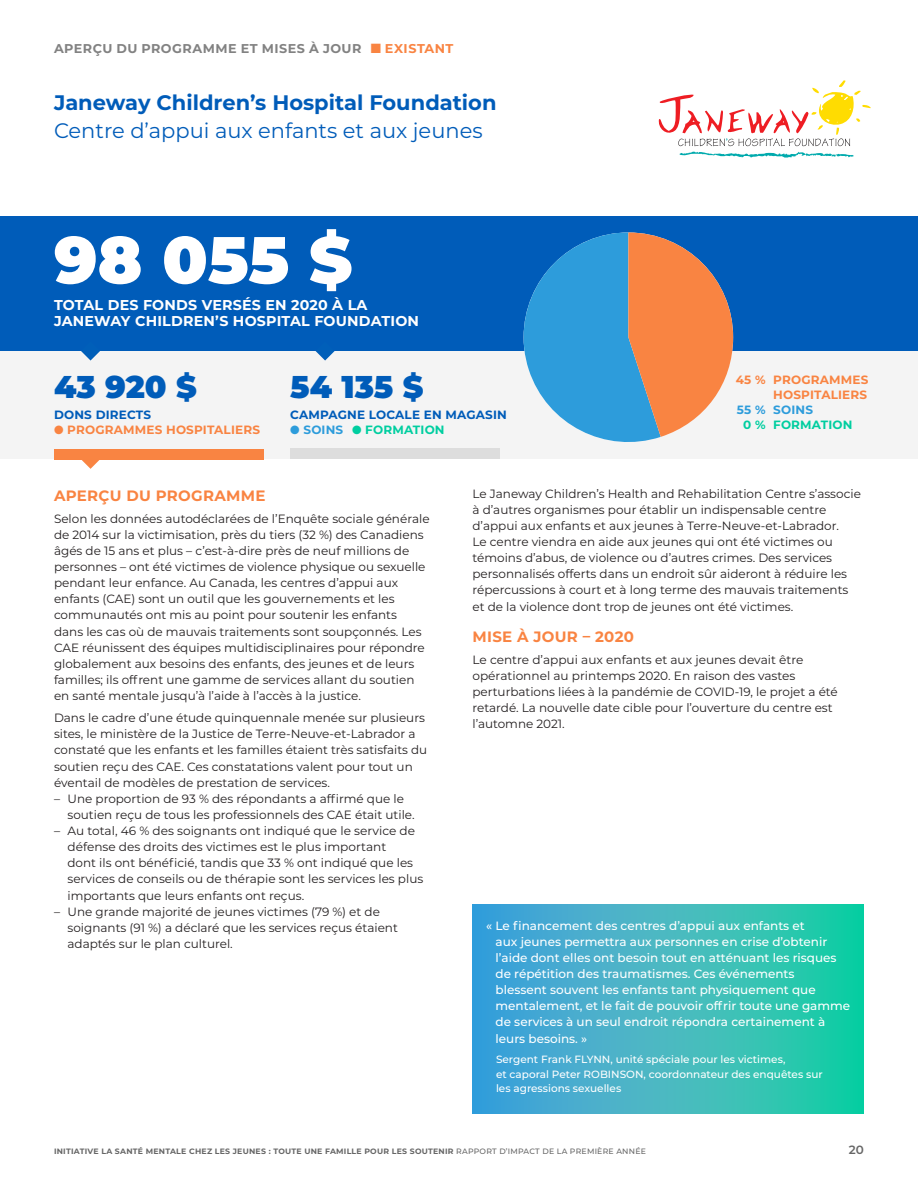
<style>
.page{position:relative;width:918px;height:1188px;background:#fff}
.page>*{position:absolute;margin:0;border:0;box-sizing:border-box;transform-origin:0 0}
.t1{font:900 66px "Montserrat";color:#fff}
.t2{font:900 31.5px "Montserrat";color:#005cb9}
.t3{font:700 21px "Montserrat";color:#005cb9}
.t4{font:21px "Montserrat";color:#005cb9}
.t5{font:700 15px "Montserrat";letter-spacing:.02em;color:#f98442}
.t6{font:700 14.25px/16.5px "Montserrat";letter-spacing:.015em;color:#fff}
.t7{font:700 12.75px "Montserrat";letter-spacing:.035em;color:#828282}
.t8{font:12px/16.2px "Montserrat";color:#231f20}
.t9{font:500 12px/16.2px "Montserrat";color:#fff}
.t10{font:700 12px/15px "Montserrat";letter-spacing:.015em;color:#f98442;text-align:right}
.t11{font:700 12px "Montserrat";letter-spacing:.015em;color:#005cb9}
.t12{font:700 12px "Montserrat";letter-spacing:.015em;color:#00cea0}
.t13{font:700 12px "Montserrat";letter-spacing:.015em;color:#2d9cdb}
.t14{font:600 12px "Montserrat";color:#666}
.t15{font:500 10.5px/14.2px "Montserrat";color:#fff}
.t16{font:700 7.8px "Montserrat";letter-spacing:.03em;color:#666}
.s1{color:#f98442}
.s2{color:#2d9cdb}
.s3{font-weight:500}
</style>
<div class="page">
<div style="left:0;top:216px;width:918px;height:135px;background:#005cb9"></div>
<div style="left:0;top:351px;width:918px;height:108px;background:#f4f4f4"></div>
<svg style="left:81px;top:351px;width:19px;height:10px"></svg>
<svg style="left:81px;top:459px;width:19px;height:10px"></svg>
<svg style="left:316px;top:351px;width:19px;height:10px"></svg>
<div style="left:54px;top:449px;width:209px;height:10px;background:#f98442"></div>
<div style="left:290px;top:449px;width:210px;height:10px;background:#ddd"></div>
<svg style="left:679px;top:152px;width:175px;height:6px"></svg>
<svg style="left:659px;top:80px;width:212px;height:66px"></svg>
<svg style="left:523px;top:232px;width:210px;height:210px"></svg>
<svg style="left:473px;top:904px;width:391px;height:210px;background:#39b7c0"></svg>
<p class="t7" style="left:54px;top:39px;width:401px">APERÇU DU PROGRAMME ET MISES À JOUR <span class="s1">■ EXISTANT</span></p>
<h3 class="t3" style="left:54px;top:88px;width:444px">Janeway Children’s Hospital Foundation</h3>
<h3 class="t4" style="left:54px;top:116px;width:430px">Centre d’appui aux enfants et aux jeunes</h3>
<h1 class="t1" style="left:54px;top:210px;width:300px">98 055 $</h1>
<p class="t6" style="left:54px;top:296px;width:367px">TOTAL DES FONDS VERSÉS EN 2020 À LA<br>JANEWAY CHILDREN’S HOSPITAL FOUNDATION</p>
<h2 class="t2" style="left:54px;top:363px;width:144px">43 920 $</h2>
<p class="t11" style="left:54px;top:407px;width:99px">DONS DIRECTS</p>
<p class="t10" style="left:54px;top:422px;width:208px">● PROGRAMMES HOSPITALIERS</p>
<h2 class="t2" style="left:290px;top:363px;width:135px">54 135 $</h2>
<p class="t11" style="left:290px;top:407px;width:218px">CAMPAGNE LOCALE EN MAGASIN</p>
<p class="t12" style="left:290px;top:422px;width:156px"><span class="s2">● SOINS</span> ● FORMATION</p>
<p class="t10" style="left:736px;top:372px;width:134px">45 % PROGRAMMES<br>HOSPITALIERS</p>
<p class="t13" style="left:737px;top:401px;width:78px">55 % SOINS</p>
<p class="t12" style="left:743px;top:416px;width:111px">0 % FORMATION</p>
<p class="t5" style="left:54px;top:484px;width:213px">APERÇU DU PROGRAMME</p>
<p class="t8" style="left:54px;top:510px;width:377px">Selon les données autodéclarées de l’Enquête sociale générale de 2014 sur la victimisation, près du tiers (32 %) des Canadiens âgés de 15 ans et plus – c’est-à-dire près de neuf millions de personnes – ont été victimes de violence physique ou sexuelle pendant leur enfance. Au Canada, les centres d’appui aux enfants (CAE) sont un outil que les gouvernements et les communautés ont mis au point pour soutenir les enfants<br>dans les cas où de mauvais traitements sont soupçonnés. Les CAE réunissent des équipes multidisciplinaires pour répondre globalement aux besoins des enfants, des jeunes et de leurs familles; ils offrent une gamme de services allant du soutien en santé mentale jusqu’à l’aide à l’accès à la justice.</p>
<p class="t8" style="left:54px;top:709px;width:375px">Dans le cadre d’une étude quinquennale menée sur plusieurs sites, le ministère de la Justice de Terre-Neuve-et-Labrador a constaté que les enfants et les familles étaient très satisfaits du soutien reçu des CAE. Ces constatations valent pour tout un éventail de modèles de prestation de services.</p>
<p class="t8" style="left:68px;top:790px;width:349px;text-indent:-14px">– Une proportion de 93 % des répondants a affirmé que le soutien reçu de tous les professionnels des CAE était utile.</p>
<p class="t8" style="left:68px;top:822px;width:357px;text-indent:-14px">– Au total, 46 % des soignants ont indiqué que le service de défense des droits des victimes est le plus important<br>dont ils ont bénéficié, tandis que 33 % ont indiqué que les services de conseils ou de thérapie sont les services les plus importants que leurs enfants ont reçus.</p>
<p class="t8" style="left:68px;top:903px;width:332px;text-indent:-14px">– Une grande majorité de jeunes victimes (79 %) et de soignants (91 %) a déclaré que les services reçus étaient adaptés sur le plan culturel.</p>
<p class="t8" style="left:472px;top:485px;width:390px">Le Janeway Children’s Health and Rehabilitation Centre s’associe à d’autres organismes pour établir un indispensable centre d’appui aux enfants et aux jeunes à Terre-Neuve-et-Labrador.<br>Le centre viendra en aide aux jeunes qui ont été victimes ou témoins d’abus, de violence ou d’autres crimes. Des services personnalisés offerts dans un endroit sûr aideront à réduire les répercussions à court et à long terme des mauvais traitements et de la violence dont trop de jeunes ont été victimes.</p>
<p class="t5" style="left:472px;top:625px;width:163px">MISE À JOUR – 2020</p>
<p class="t8" style="left:472px;top:651px;width:367px">Le centre d’appui aux enfants et aux jeunes devait être opérationnel au printemps 2020. En raison des vastes perturbations liées à la pandémie de COVID-19, le projet a été retardé. La nouvelle date cible pour l’ouverture du centre est l’automne 2021.</p>
<p class="t9" style="left:496px;top:917px;width:356px;text-indent:-9px">« Le financement des centres d’appui aux enfants et<br>aux jeunes permettra aux personnes en crise d’obtenir l’aide dont elles ont besoin tout en atténuant les risques de répétition des traumatismes. Ces événements<br>blessent souvent les enfants tant physiquement que mentalement, et le fait de pouvoir offrir toute une gamme de services à un seul endroit répondra certainement à leurs besoins. »</p>
<p class="t15" style="left:496px;top:1052px;width:328px">Sergent Frank FLYNN, unité spéciale pour les victimes,<br>et caporal Peter ROBINSON, coordonnateur des enquêtes sur les agressions sexuelles</p>
<p class="t16" style="left:54px;top:1146px;width:594px">INITIATIVE LA SANTÉ MENTALE CHEZ LES JEUNES : TOUTE UNE FAMILLE POUR LES SOUTENIR <span class="s3">RAPPORT D’IMPACT DE LA PREMIÈRE ANNÉE</span></p>
<p class="t14" style="left:849px;top:1141px;width:17px">20</p>
</div>
